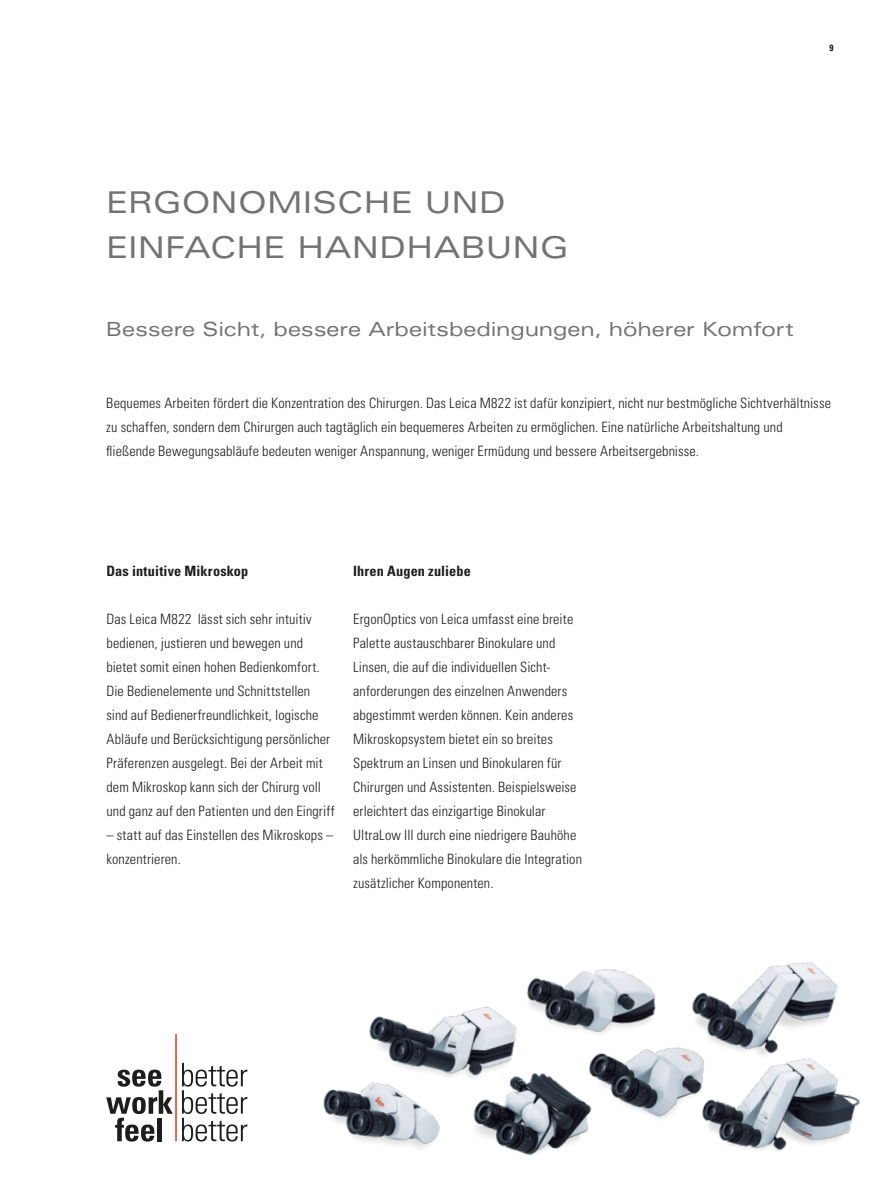
<style>
.page{position:relative;width:893px;height:1191px;background:#fff}
.page>*{position:absolute;margin:0;border:0;box-sizing:border-box;transform-origin:0 0}
.t1{font:expanded 30px/45px "Univers LT Std";letter-spacing:.01em;color:#737373}
.t2{font:expanded 19.5px "Univers LT Std";letter-spacing:-.005em;color:#737373}
.t3{font:300 condensed 14.25px/24px "Univers LT Std";letter-spacing:.01em;color:#1d1d1b}
.t4{font:700 condensed 14.25px "Univers LT Std";letter-spacing:.01em;color:#1d1d1b}
.t5{font:condensed 9px "Univers LT Std";color:#1d1d1b}
</style>
<div class="page">
<svg style="left:106px;top:1069px;width:67px;height:72px"></svg>
<hr style="left:158px;top:1117px;width:4px;height:24px;background:#1d1d1b">
<svg style="left:182px;top:1062px;width:65px;height:79px"></svg>
<hr style="left:176px;top:1034px;width:1px;height:107px;background:#e6331b">
<img style="left:473px;top:1077px;width:108px;height:79px">
<img style="left:323px;top:1086px;width:117px;height:63px">
<img style="left:566px;top:1047px;width:123px;height:87px">
<img style="left:692px;top:962px;width:146px;height:72px">
<img style="left:368px;top:1006px;width:183px;height:80px">
<img style="left:689px;top:1034px;width:171px;height:117px">
<img style="left:519px;top:969px;width:155px;height:85px">
<p class="t5" style="left:829px;top:42px;width:5px">9</p>
<h1 class="t1" style="left:106px;top:179px;width:464px">ERGONOMISCHE UND<br>EINFACHE HANDHABUNG</h1>
<h2 class="t2" style="left:106px;top:317px;width:689px">Bessere Sicht, bessere Arbeitsbedingungen, höherer Komfort</h2>
<p class="t3" style="left:106px;top:391px;width:726px">Bequemes Arbeiten fördert die Konzentration des Chirurgen. Das Leica M822 ist dafür konzipiert, nicht nur bestmögliche Sichtverhältnisse zu schaffen, sondern dem Chirurgen auch tagtäglich ein bequemeres Arbeiten zu ermöglichen. Eine natürliche Arbeitshaltung und fließende Bewegungsabläufe bedeuten weniger Anspannung, weniger Ermüdung und bessere Arbeitsergebnisse.</p>
<p class="t4" style="left:106px;top:562px;width:143px">Das intuitive Mikroskop</p>
<p class="t3" style="left:106px;top:607px;width:230px">Das Leica M822 lässt sich sehr intuitiv bedienen, justieren und bewegen und bietet somit einen hohen Bedienkomfort.<br>Die Bedienelemente und Schnittstellen sind auf Bedienerfreundlichkeit, logische Abläufe und Berücksichtigung persönlicher Präferenzen ausgelegt. Bei der Arbeit mit dem Mikroskop kann sich der Chirurg voll und ganz auf den Patienten und den Eingriff</p>
<p class="t3" style="left:106px;top:823px;width:228px">– statt auf das Einstellen des Mikroskops – konzentrieren.</p>
<p class="t4" style="left:353px;top:562px;width:119px">Ihren Augen zuliebe</p>
<p class="t3" style="left:353px;top:607px;width:230px">ErgonOptics von Leica umfasst eine breite Palette austauschbarer Binokulare und Linsen, die auf die individuellen Sicht&shy;anforderungen des einzelnen Anwenders abgestimmt werden können. Kein anderes Mikroskopsystem bietet ein so breites Spektrum an Linsen und Binokularen für Chirurgen und Assistenten. Beispielsweise erleichtert das einzigartige Binokular UltraLow III durch eine niedrigere Bauhöhe als herkömmliche Binokulare die Integration zusätzlicher Komponenten.</p>
</div>
